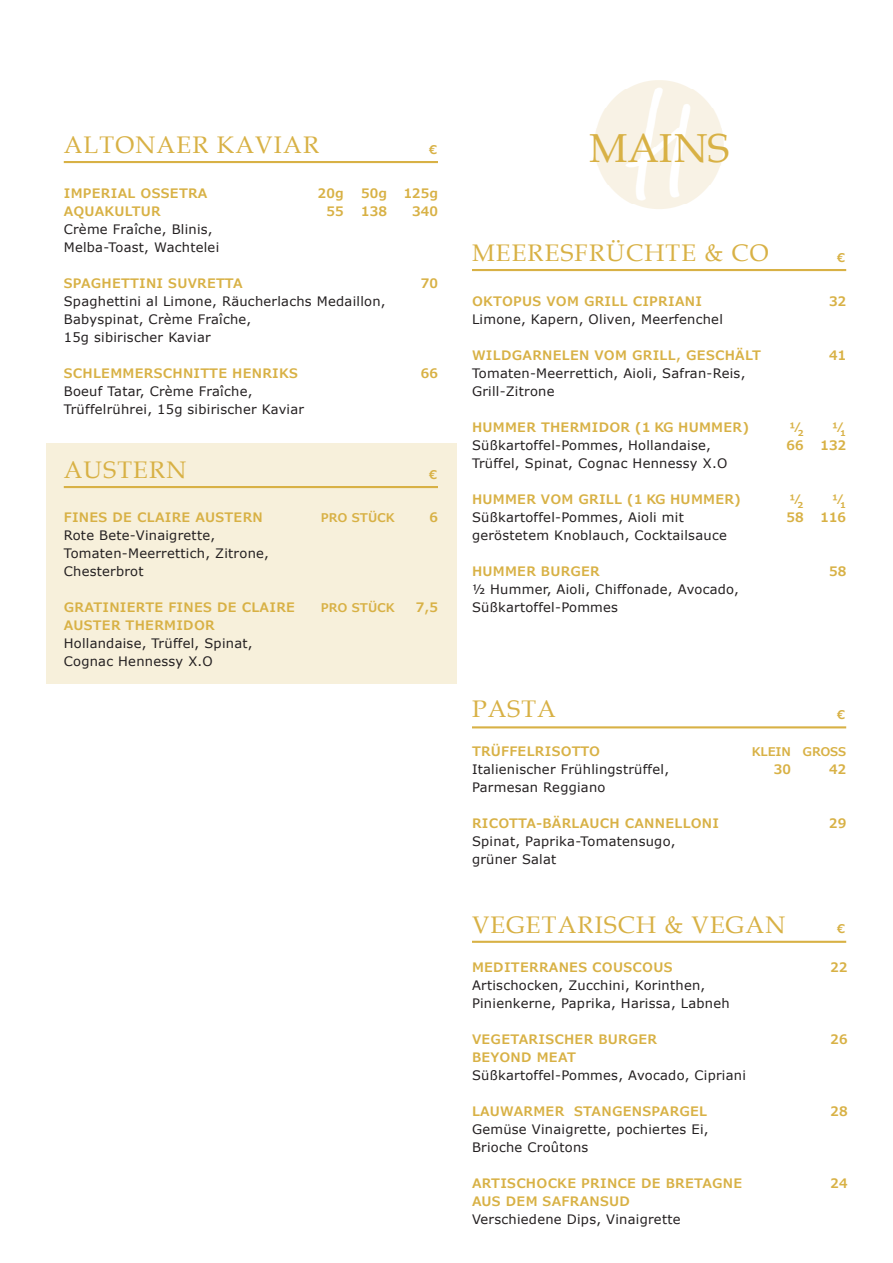
<style>
.page{position:relative;width:893px;height:1263px;background:#fff}
.page>*{position:absolute;margin:0;border:0;box-sizing:border-box;transform-origin:0 0}
.t1{font:40.5px "Book Antiqua";color:#d8b145}
.t2{font:24px "Book Antiqua";letter-spacing:.05em;color:#d8b145}
.t3{font:13.05px/18px "Verdana";letter-spacing:.02em;color:#231f20}
.t4{font:600 13.05px/18px "Verdana Pro";letter-spacing:.02em;color:#d8b145}
.t5{font:600 12px "Verdana Pro";letter-spacing:-.005em;color:#d8b145}
</style>
<div class="page">
<div style="left:46px;top:443px;width:410px;height:241px;background:#f7f0db"></div>
<hr style="left:64px;top:161px;width:374px;height:2px;background:#d8b145">
<hr style="left:64px;top:486px;width:374px;height:2px;background:#d8b145">
<hr style="left:472px;top:269px;width:374px;height:2px;background:#d8b145">
<hr style="left:472px;top:941px;width:374px;height:2px;background:#d8b145">
<hr style="left:472px;top:726px;width:374px;height:2px;background:#d8b145">
<img style="left:594px;top:80px;width:130px;height:129px">
<h2 class="t2" style="left:64px;top:128px;width:257px">ALTONAER KAVIAR</h2>
<p class="t5" style="left:429px;top:142px;width:9px">€</p>
<p class="t4" style="left:64px;top:184px;width:145px">IMPERIAL OSSETRA<br>AQUAKULTUR</p>
<p class="t3" style="left:64px;top:220px;width:157px">Crème Fraîche, Blinis,<br>Melba-Toast, Wachtelei</p>
<p class="t4" style="left:318px;top:184px;width:27px;text-align:right">20g<br>55</p>
<p class="t4" style="left:361px;top:184px;width:27px">50g<br>138</p>
<p class="t4" style="left:404px;top:184px;width:36px;text-align:right">125g<br>340</p>
<p class="t4" style="left:64px;top:274px;width:181px">SPAGHETTINI SUVRETTA</p>
<p class="t3" style="left:64px;top:292px;width:323px">Spaghettini al Limone, Räucherlachs Medaillon,<br>Babyspinat, Crème Fraîche,<br>15g sibirischer Kaviar</p>
<p class="t4" style="left:64px;top:364px;width:236px">SCHLEMMERSCHNITTE HENRIKS</p>
<p class="t3" style="left:64px;top:382px;width:242px">Boeuf Tatar, Crème Fraîche,<br>Trüffelrührei, 15g sibirischer Kaviar</p>
<p class="t4" style="left:421px;top:274px;width:19px">70</p>
<p class="t4" style="left:421px;top:364px;width:19px">66</p>
<h2 class="t2" style="left:64px;top:453px;width:124px">AUSTERN</h2>
<p class="t5" style="left:429px;top:466px;width:9px">€</p>
<p class="t4" style="left:64px;top:508px;width:201px">FINES DE CLAIRE AUSTERN</p>
<p class="t3" style="left:64px;top:526px;width:207px">Rote Bete-Vinaigrette,<br>Tomaten-Meerrettich, Zitrone,<br>Chesterbrot</p>
<p class="t4" style="left:64px;top:598px;width:233px">GRATINIERTE FINES DE CLAIRE<br>AUSTER THERMIDOR</p>
<p class="t3" style="left:64px;top:634px;width:190px">Hollandaise, Trüffel, Spinat,<br>Cognac Hennessy X.O</p>
<p class="t5" style="left:321px;top:510px;width:76px">PRO STÜCK</p>
<p class="t4" style="left:429px;top:508px;width:10px">6</p>
<p class="t5" style="left:321px;top:600px;width:76px">PRO STÜCK</p>
<p class="t4" style="left:416px;top:598px;width:24px">7,5</p>
<h1 class="t1" style="left:589px;top:120px;width:141px">MAINS</h1>
<h2 class="t2" style="left:472px;top:236px;width:298px">MEERESFRÜCHTE &amp; CO</h2>
<p class="t4" style="left:472px;top:292px;width:232px">OKTOPUS VOM GRILL CIPRIANI</p>
<p class="t3" style="left:472px;top:310px;width:252px">Limone, Kapern, Oliven, Meerfenchel</p>
<p class="t4" style="left:472px;top:346px;width:290px">WILDGARNELEN VOM GRILL, GESCHÄLT</p>
<p class="t3" style="left:472px;top:364px;width:275px">Tomaten-Meerrettich, Aioli, Safran-Reis,<br>Grill-Zitrone</p>
<p class="t4" style="left:472px;top:418px;width:278px">HUMMER THERMIDOR (1 KG HUMMER)</p>
<p class="t3" style="left:472px;top:436px;width:257px">Süßkartoffel-Pommes, Hollandaise,<br>Trüffel, Spinat, Cognac Hennessy X.O</p>
<p class="t4" style="left:472px;top:490px;width:270px">HUMMER VOM GRILL (1 KG HUMMER)</p>
<p class="t3" style="left:472px;top:508px;width:256px">Süßkartoffel-Pommes, Aioli mit geröstetem Knoblauch, Cocktailsauce</p>
<p class="t4" style="left:472px;top:562px;width:129px">HUMMER BURGER</p>
<p class="t3" style="left:472px;top:580px;width:269px">½ Hummer, Aioli, Chiffonade, Avocado,<br>Süßkartoffel-Pommes</p>
<p class="t5" style="left:837px;top:249px;width:9px">€</p>
<p class="t4" style="left:829px;top:292px;width:19px">32</p>
<p class="t4" style="left:829px;top:346px;width:19px">41</p>
<p class="t4" style="left:787px;top:418px;width:19px">1⁄2<br>66</p>
<p class="t4" style="left:820px;top:418px;width:27px;text-align:right">1⁄1<br>132</p>
<p class="t4" style="left:787px;top:490px;width:19px">1⁄2<br>58</p>
<p class="t4" style="left:820px;top:490px;width:27px;text-align:right">1⁄1<br>116</p>
<p class="t4" style="left:829px;top:562px;width:19px">58</p>
<h2 class="t2" style="left:472px;top:692px;width:85px">PASTA</h2>
<p class="t5" style="left:837px;top:707px;width:9px">€</p>
<p class="t4" style="left:472px;top:742px;width:130px">TRÜFFELRISOTTO</p>
<p class="t3" style="left:472px;top:760px;width:199px">Italienischer Frühlingstrüffel,<br>Parmesan Reggiano</p>
<p class="t4" style="left:472px;top:814px;width:249px">RICOTTA-BÄRLAUCH CANNELLONI</p>
<p class="t3" style="left:472px;top:832px;width:205px">Spinat, Paprika-Tomatensugo, grüner Salat</p>
<p class="t5" style="left:752px;top:744px;width:41px">KLEIN</p>
<p class="t4" style="left:774px;top:760px;width:19px">30</p>
<p class="t5" style="left:803px;top:744px;width:45px">GROSS</p>
<p class="t4" style="left:829px;top:760px;width:19px">42</p>
<p class="t4" style="left:829px;top:814px;width:19px">29</p>
<h2 class="t2" style="left:472px;top:908px;width:315px">VEGETARISCH &amp; VEGAN</h2>
<p class="t5" style="left:837px;top:921px;width:9px">€</p>
<p class="t4" style="left:472px;top:958px;width:202px">MEDITERRANES COUSCOUS</p>
<p class="t3" style="left:472px;top:976px;width:259px">Artischocken, Zucchini, Korinthen,<br>Pinienkerne, Paprika, Harissa, Labneh</p>
<p class="t4" style="left:472px;top:1030px;width:187px">VEGETARISCHER BURGER<br>BEYOND MEAT</p>
<p class="t3" style="left:472px;top:1066px;width:275px">Süßkartoffel-Pommes, Avocado, Cipriani</p>
<p class="t4" style="left:472px;top:1102px;width:237px">LAUWARMER STANGENSPARGEL</p>
<p class="t3" style="left:472px;top:1120px;width:238px">Gemüse Vinaigrette, pochiertes Ei,<br>Brioche Croûtons</p>
<p class="t4" style="left:472px;top:1174px;width:272px">ARTISCHOCKE PRINCE DE BRETAGNE<br>AUS DEM SAFRANSUD</p>
<p class="t3" style="left:472px;top:1210px;width:210px">Verschiedene Dips, Vinaigrette</p>
<p class="t4" style="left:830px;top:958px;width:19px">22</p>
<p class="t4" style="left:830px;top:1030px;width:19px">26</p>
<p class="t4" style="left:830px;top:1102px;width:19px">28</p>
<p class="t4" style="left:830px;top:1174px;width:19px">24</p>
</div>
